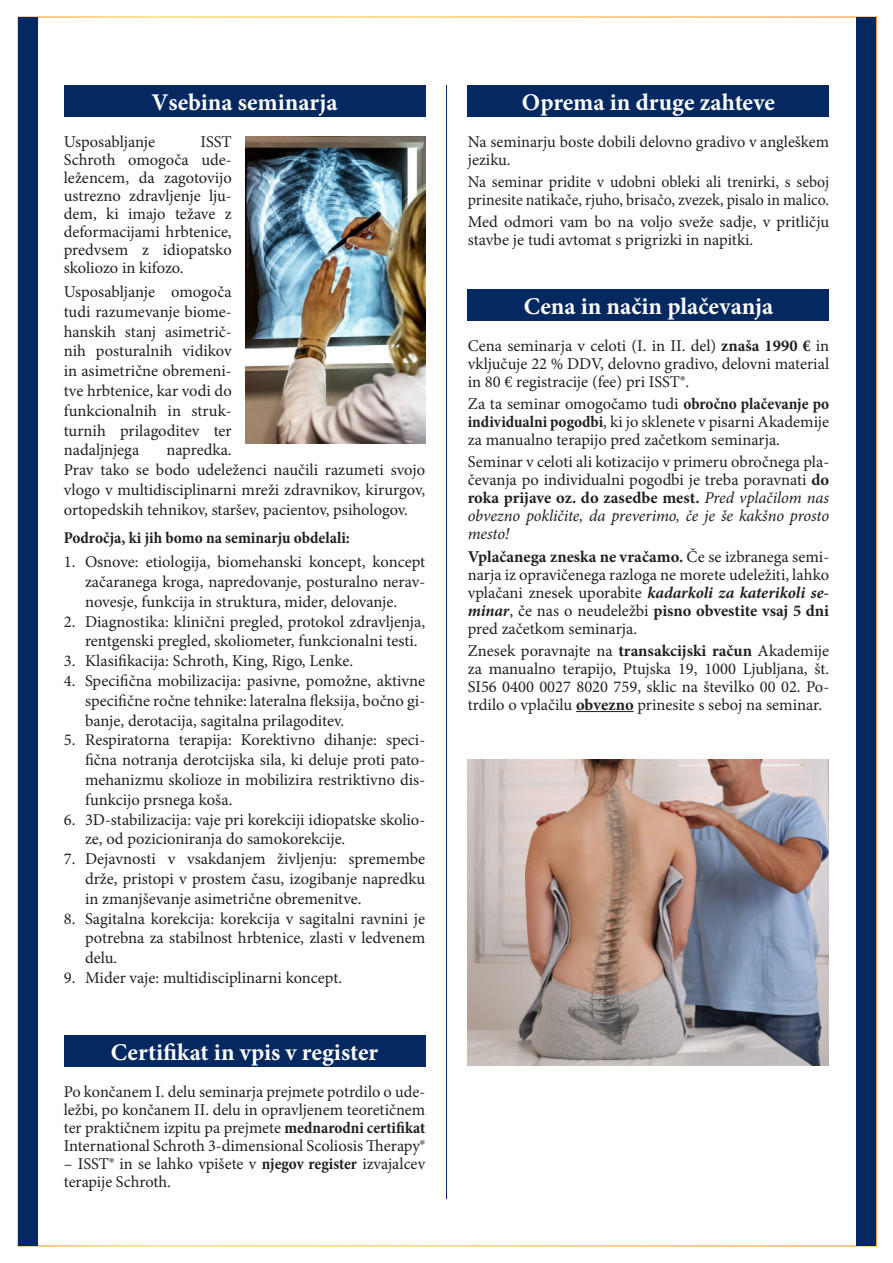
<style>
.page{position:relative;width:893px;height:1263px;background:#fff}
.page>*{position:absolute;margin:0;border:0;box-sizing:border-box;transform-origin:0 0}
.t1{font:700 24px "Minion Pro";color:#fff}
.t2{font:16.5px/18px "Minion Pro";color:#231f20;text-align:justify}
.t3{font:16.5px/18px "Minion Pro";color:#231f20;scale:.96 1}
.t4{font:700 condensed 16.5px "Minion Pro";color:#231f20}
.s1{font-weight:700;font-stretch:condensed}
.s2{font-weight:700}
.s3{font-style:italic}
.s4{font-weight:700;font-style:italic}
</style>
<div class="page">
<div style="left:18px;top:17px;width:20px;height:1228px;background:#042961"></div>
<div style="left:857px;top:17px;width:19px;height:1228px;background:#042961"></div>
<hr style="left:446px;top:85px;width:1px;height:1114px;background:#042961">
<div style="left:64px;top:1035px;width:361px;height:32px;background:#042961"></div>
<div style="left:468px;top:85px;width:361px;height:32px;background:#042961"></div>
<div style="left:468px;top:289px;width:361px;height:32px;background:#042961"></div>
<hr style="left:576px;top:711px;width:58px;height:1px;background:#231f20">
<img style="left:245px;top:137px;width:180px;height:306px">
<img style="left:468px;top:759px;width:360px;height:306px">
<div style="left:64px;top:85px;width:361px;height:32px;background:#042961"></div>
<p class="t1" style="left:151px;top:85px;width:188px">Vsebina seminarja</p>
<p class="t2" style="left:64px;top:133px;width:93px">Usposabljanje</p>
<p class="t2" style="left:64px;top:133px;width:169px;text-indent:137px">ISST Schroth omogoča ude&shy;ležencem, da zagotovijo ustrezno zdravljenje lju&shy;dem, ki imajo težave z deformacijami hrbtenice, predvsem z idiopatsko skoliozo in kifozo.</p>
<p class="t2" style="left:64px;top:282px;width:169px;line-height:19.8px">Usposabljanje omogoča tudi razumevanje biome&shy;hanskih stanj asimetrič&shy;nih posturalnih vidikov in asimetrične obremeni&shy;tve hrbtenice, kar vodi do funkcionalnih in struk&shy;turnih prilagoditev ter nadaljnjega</p>
<p class="t2" style="left:64px;top:440px;width:363px;line-height:19.8px;text-align:left;text-indent:103px">napredka.<br>Prav tako se bodo udeleženci naučili razumeti svojo vlogo v multidisciplinarni mreži zdravnikov, kirurgov, ortopedskih tehnikov, staršev, pacientov, psihologov.</p>
<p class="t4" style="left:64px;top:526px;width:288px">Področja, ki jih bomo na seminarju obdelali:</p>
<p class="t2" style="left:85px;top:552px;width:342px;line-height:19.8px;text-indent:-21px">1. Osnove: etiologija, biomehanski koncept, koncept začaranega kroga, napredovanje, posturalno nerav&shy;novesje, funkcija in struktura, mider, delovanje.</p>
<p class="t2" style="left:85px;top:611px;width:342px;line-height:19.8px;text-indent:-21px">2. Diagnostika: klinični pregled, protokol zdravljenja, rentgenski pregled, skoliometer, funkcionalni testi.</p>
<p class="t2" style="left:64px;top:652px;width:291px">3. Klasifikacija: Schroth, King, Rigo, Lenke.</p>
<p class="t2" style="left:85px;top:671px;width:342px;line-height:19.8px;text-indent:-21px">4. Specifična mobilizacija: pasivne, pomožne, aktivne specifične ročne tehnike: lateralna fleksija, bočno gi&shy;banje, derotacija, sagitalna prilagoditev.</p>
<p class="t2" style="left:85px;top:730px;width:342px;line-height:19.8px;text-indent:-21px">5. Respiratorna terapija: Korektivno dihanje: speci&shy;fična notranja derotcijska sila, ki deluje proti pato&shy;mehanizmu skolioze in mobilizira restriktivno dis&shy;funkcijo prsnega koša.</p>
<p class="t2" style="left:85px;top:809px;width:342px;line-height:19.8px;text-indent:-21px">6. 3D-stabilizacija: vaje pri korekciji idiopatske skolio&shy;ze, od pozicioniranja do samokorekcije.</p>
<p class="t2" style="left:85px;top:849px;width:342px;line-height:19.8px;text-indent:-21px">7. Dejavnosti v vsakdanjem življenju: spremembe drže, pristopi v prostem času, izogibanje napredku in zmanjševanje asimetrične obremenitve.</p>
<p class="t2" style="left:85px;top:908px;width:342px;line-height:19.8px;text-indent:-21px">8. Sagitalna korekcija: korekcija v sagitalni ravnini je potrebna za stabilnost hrbtenice, zlasti v ledvenem delu.</p>
<p class="t2" style="left:64px;top:969px;width:280px">9. Mider vaje: multidisciplinarni koncept.</p>
<p class="t1" style="left:111px;top:1035px;width:269px">Certifikat in vpis v register</p>
<p class="t2" style="left:64px;top:1083px;width:363px">Po končanem I. delu seminarja prejmete potrdilo o ude&shy;ležbi, po končanem II. delu in opravljenem teoretičnem ter praktičnem izpitu pa prejmete <span class="s1">mednarodni certifikat </span>International Schroth 3-dimensional Scoliosis Therapy®</p>
<p class="t2" style="left:64px;top:1155px;width:363px">– ISST® in se lahko vpišete v <span class="s1">njegov register</span> izvajalcev terapije Schroth.</p>
<p class="t1" style="left:522px;top:85px;width:254px">Oprema in druge zahteve</p>
<p class="t2" style="left:468px;top:133px;width:363px">Na seminarju boste dobili delovno gradivo v angleškem jeziku.</p>
<p class="t3" style="left:468px;top:173px;width:378px">Na seminar pridite v udobni obleki ali trenirki, s seboj prinesite natikače, rjuho, brisačo, zvezek, pisalo in malico.</p>
<p class="t2" style="left:468px;top:213px;width:363px">Med odmori vam bo na voljo sveže sadje, v pritličju stavbe je tudi avtomat s prigrizki in napitki.</p>
<p class="t1" style="left:524px;top:289px;width:251px">Cena in način plačevanja</p>
<p class="t2" style="left:468px;top:337px;width:363px">Cena seminarja v celoti (I. in II. del) <span class="s2">znaša 1990 €</span> in vključuje 22 % DDV, delovno gradivo, delovni material in 80 € registracije (fee) pri ISST®.</p>
<p class="t2" style="left:468px;top:395px;width:363px">Za ta seminar omogočamo tudi <span class="s1">obročno plačevanje po individualni pogodbi</span>, ki jo sklenete v pisarni Akademije za manualno terapijo pred začetkom seminarja.</p>
<p class="t2" style="left:468px;top:453px;width:363px">Seminar v celoti ali kotizacijo v primeru obročnega pla&shy;čevanja po individualni pogodbi je treba poravnati <span class="s2">do roka prijave oz. do zasedbe mest.</span> <span class="s3">Pred vplačilom nas obvezno pokličite, da preverimo, če je še kakšno prosto mesto!</span></p>
<p class="t2" style="left:468px;top:547px;width:363px"><span class="s2">Vplačanega zneska ne vračamo.</span> Če se izbranega semi&shy;narja iz opravičenega razloga ne morete udeležiti, lahko vplačani znesek uporabite <span class="s4">kadarkoli za katerikoli se&shy;minar</span>, če nas o neudeležbi <span class="s2">pisno obvestite vsaj 5 dni </span>pred začetkom seminarja.</p>
<p class="t2" style="left:468px;top:642px;width:363px">Znesek poravnajte na <span class="s2">transakcijski račun</span> Akademije za manualno terapijo, Ptujska 19, 1000 Ljubljana, št.<br>SI56 0400 0027 8020 759, sklic na številko 00 02. Po&shy;trdilo o vplačilu <span class="s2">obvezno</span> prinesite s seboj na seminar.</p>
</div>
